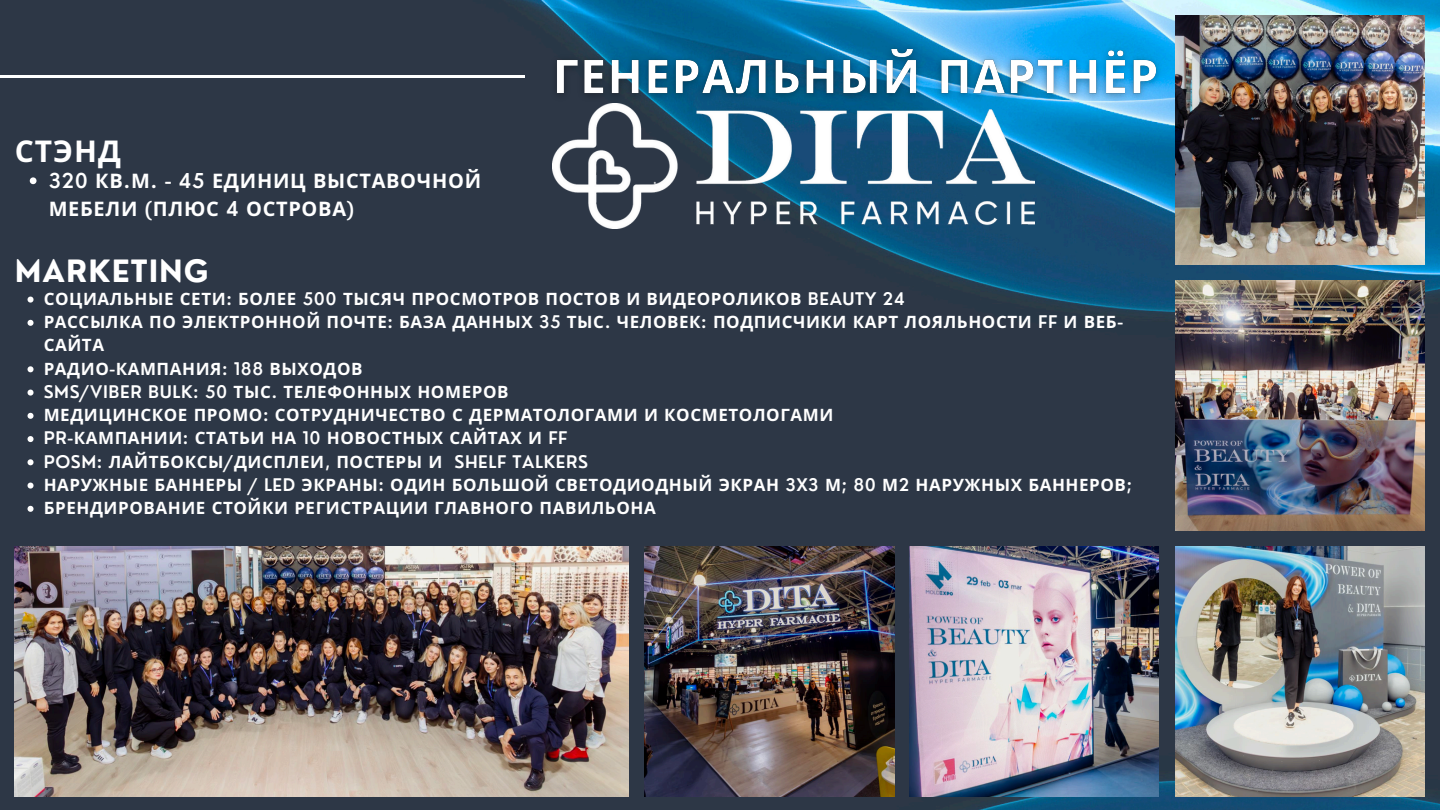
<style>
.page{position:relative;width:1440px;height:810px;background:#fff}
.page>*{position:absolute;margin:0;border:0;box-sizing:border-box;transform-origin:0 0}
.t1{font:700 30px "Nourd";letter-spacing:.035em;color:#fff}
.t2{font:700 30px "Noto Sans";letter-spacing:.035em;color:#fff}
.t3{font:700 20px/27.8px "Noto Sans";letter-spacing:.035em;color:#fff}
.t4{font:700 17px/23.2px "Noto Sans";letter-spacing:.035em;color:#fff}
.s1{font-family:"Nourd";font-weight:600}
</style>
<div class="page">
<img style="left:0;top:0;width:1440px;height:810px">
<hr style="left:0;top:75px;width:525px;height:3px;background:#fff">
<img style="left:644px;top:546px;width:250px;height:250px">
<img style="left:15px;top:546px;width:613px;height:250px">
<img style="left:1175px;top:546px;width:250px;height:250px">
<img style="left:1175px;top:281px;width:250px;height:250px">
<img style="left:910px;top:546px;width:249px;height:250px">
<img style="left:1175px;top:15px;width:250px;height:250px">
<img style="left:553px;top:107px;width:481px;height:122px">
<img style="left:545px;top:38px;width:622px;height:69px">
<svg style="left:30px;top:177px;width:7px;height:7px"></svg>
<svg style="left:28px;top:297px;width:6px;height:6px"></svg>
<svg style="left:28px;top:320px;width:6px;height:6px"></svg>
<svg style="left:28px;top:366px;width:6px;height:6px"></svg>
<svg style="left:28px;top:390px;width:6px;height:6px"></svg>
<svg style="left:28px;top:413px;width:6px;height:6px"></svg>
<svg style="left:28px;top:436px;width:6px;height:6px"></svg>
<svg style="left:28px;top:459px;width:6px;height:6px"></svg>
<svg style="left:28px;top:483px;width:6px;height:6px"></svg>
<svg style="left:28px;top:506px;width:6px;height:6px"></svg>
<p class="t2" style="left:15px;top:130px;width:108px">СТЭНД</p>
<p class="t3" style="left:49px;top:166px;width:434px"><span class="s1">320</span> КВ<span class="s1">.</span>М<span class="s1">. - 45</span> ЕДИНИЦ ВЫСТАВОЧНОЙ<br>МЕБЕЛИ <span class="s1">(</span>ПЛЮС <span class="s1">4</span> ОСТРОВА<span class="s1">)</span></p>
<p class="t1" style="left:15px;top:252px;width:195px">MARKETING</p>
<p class="t4" style="left:44px;top:287px;width:863px">СОЦИАЛЬНЫЕ СЕТИ<span class="s1">:</span> БОЛЕЕ <span class="s1">500</span> ТЫСЯЧ ПРОСМОТРОВ ПОСТОВ И ВИДЕОРОЛИКОВ <span class="s1">BEAUTY 24</span></p>
<p class="t4" style="left:44px;top:310px;width:1081px">РАССЫЛКА ПО ЭЛЕКТРОННОЙ ПОЧТЕ<span class="s1">:</span> БАЗА ДАННЫХ <span class="s1">35</span> ТЫС<span class="s1">.</span> ЧЕЛОВЕК<span class="s1">:</span> ПОДПИСЧИКИ КАРТ ЛОЯЛЬНОСТИ <span class="s1">FF</span> И ВЕБ<span class="s1">-<br></span>САЙТА</p>
<p class="t4" style="left:44px;top:356px;width:320px">РАДИО<span class="s1">-</span>КАМПАНИЯ<span class="s1">: 188</span> ВЫХОДОВ</p>
<p class="t4" style="left:44px;top:380px;width:466px"><span class="s1">SMS/VIBER BULK: 50</span> ТЫС<span class="s1">.</span> ТЕЛЕФОННЫХ НОМЕРОВ</p>
<p class="t4" style="left:44px;top:403px;width:791px">МЕДИЦИНСКОЕ ПРОМО<span class="s1">:</span> СОТРУДНИЧЕСТВО С ДЕРМАТОЛОГАМИ И КОСМЕТОЛОГАМИ</p>
<p class="t4" style="left:44px;top:426px;width:525px"><span class="s1">PR-</span>КАМПАНИИ<span class="s1">:</span> СТАТЬИ НА <span class="s1">10</span> НОВОСТНЫХ САЙТАХ И <span class="s1">FF</span></p>
<p class="t4" style="left:44px;top:449px;width:546px"><span class="s1">POSM:</span> ЛАЙТБОКСЫ<span class="s1">/</span>ДИСПЛЕИ<span class="s1">,</span> ПОСТЕРЫ И <span class="s1">SHELF TALKERS</span></p>
<p class="t4" style="left:44px;top:473px;width:1090px">НАРУЖНЫЕ БАННЕРЫ <span class="s1">/ LED</span> ЭКРАНЫ<span class="s1">:</span> ОДИН БОЛЬШОЙ СВЕТОДИОДНЫЙ ЭКРАН <span class="s1">3X3</span> М<span class="s1">; 80</span> М<span class="s1">2</span> НАРУЖНЫХ БАННЕРОВ<span class="s1">;</span></p>
<p class="t4" style="left:44px;top:496px;width:614px">БРЕНДИРОВАНИЕ СТОЙКИ РЕГИСТРАЦИИ ГЛАВНОГО ПАВИЛЬОНА</p>
</div>
